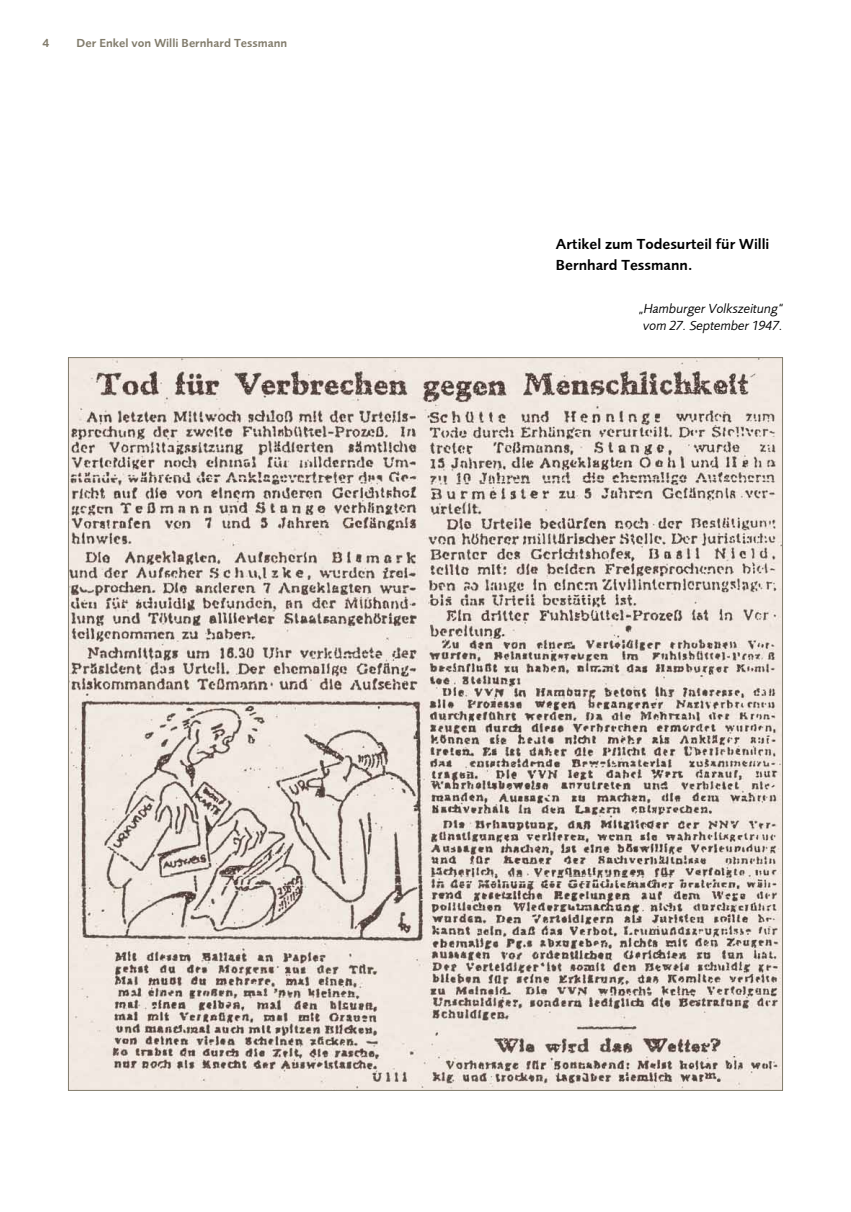
<style>
.page{position:relative;width:851px;height:1212px;background:#fff}
.page>*{position:absolute;margin:0;border:0;box-sizing:border-box;transform-origin:0 0}
.t1{font:15px/21px "Foundry Sans Demi";color:#000}
.t2{font:italic 13.5px/16.8px "Foundry Sans";color:#000;text-align:center}
.t3{font:12px "Foundry Sans Demi";color:#827c6c}
</style>
<div class="page">
<img style="left:70px;top:359px;width:710px;height:730px">
<p class="t3" style="left:43px;top:36px;width:8px">4</p>
<p class="t3" style="left:77px;top:36px;width:212px">Der Enkel von Willi Bernhard Tessmann</p>
<p class="t1" style="left:556px;top:233px;width:215px">Artikel zum Todesurteil für Willi<br>Bernhard Tessmann.</p>
<p class="t2" style="left:638px;top:300px;width:145px">„Hamburger Volkszeitung“ vom 27. September 1947.</p>
</div>
